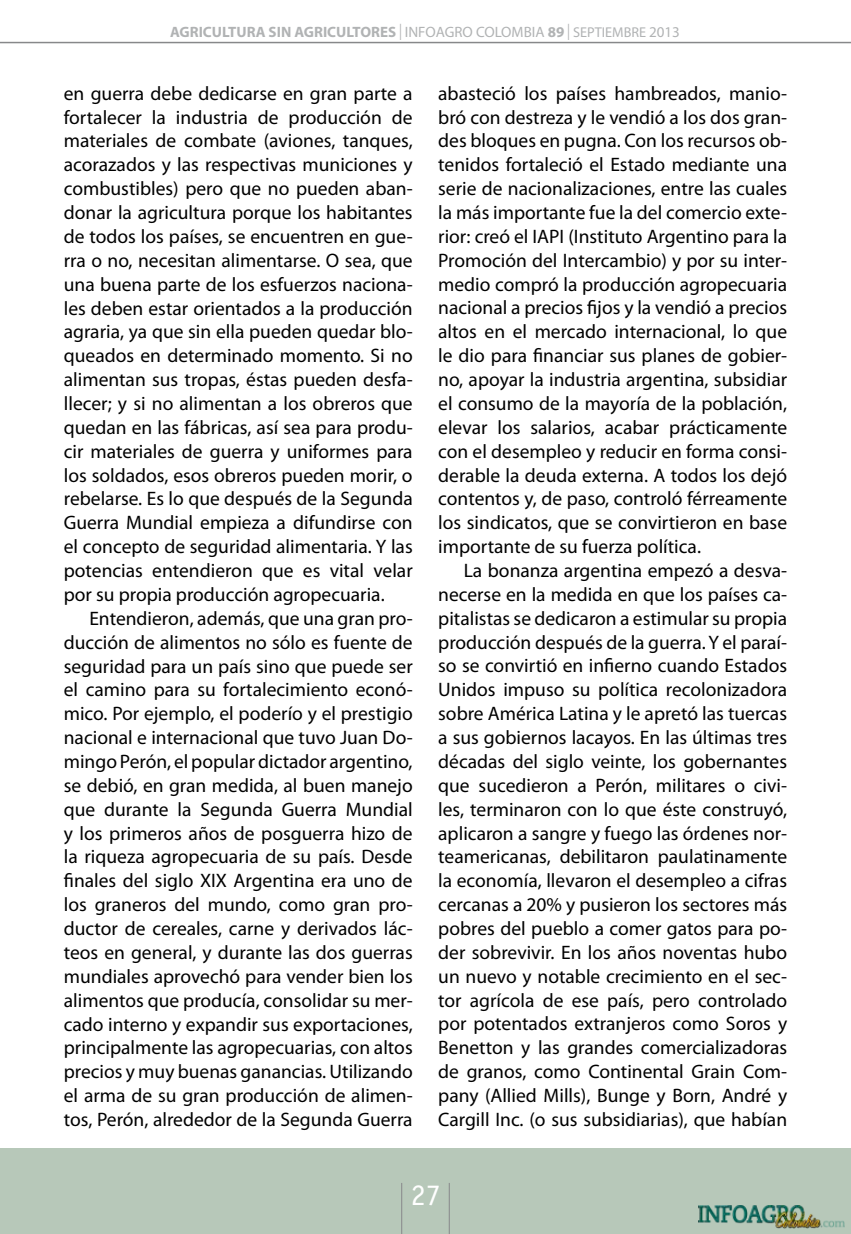
<style>
.page{position:relative;width:851px;height:1234px;background:#fff}
.page>*{position:absolute;margin:0;border:0;box-sizing:border-box;transform-origin:0 0}
.t1{font:30px "Officina Sans";color:#fff}
.t2{font:19.5px/23.9px "Myriad Pro";color:#000;text-align:justify}
.t3{font:700 15px "Myriad Pro";color:#b1b3b4}
.s1{font-weight:400;font-size:24px}
.s2{font-weight:400}
.s3{font-weight:400;font-size:14.25px}
</style>
<div class="page">
<div style="left:0;top:1148px;width:850px;height:85px;background:#b7c8b9"></div>
<hr style="left:0;top:42px;width:850px;height:1px;background:#87888a">
<hr style="left:401px;top:1182px;width:1px;height:51px;background:#87888a">
<hr style="left:449px;top:1182px;width:1px;height:51px;background:#87888a">
<img style="left:698px;top:1205px;width:145px;height:22px">
<p class="t3" style="left:170px;top:22px;width:511px">AGRICULTURA SIN AGRICULTORES <span class="s1">I</span> <span class="s2">INFOAGRO COLOMBIA</span> 89 <span class="s1">I</span> <span class="s3">SEPTIEMBRE</span> <span class="s2">2013</span></p>
<p class="t2" style="left:64px;top:81px;width:350px">en guerra debe dedicarse en gran parte a fortalecer la industria de producción de materiales de combate (aviones, tanques, acorazados y las respectivas municiones y combustibles) pero que no pueden aban&shy;donar la agricultura porque los habitantes de todos los países, se encuentren en gue&shy;rra o no, necesitan alimentarse. O sea, que una buena parte de los esfuerzos naciona&shy;les deben estar orientados a la producción agraria, ya que sin ella pueden quedar blo&shy;queados en determinado momento. Si no alimentan sus tropas, éstas pueden desfa&shy;llecer; y si no alimentan a los obreros que quedan en las fábricas, así sea para produ&shy;cir materiales de guerra y uniformes para los soldados, esos obreros pueden morir, o rebelarse. Es lo que después de la Segunda Guerra Mundial empieza a difundirse con el concepto de seguridad alimentaria. Y las potencias entendieron que es vital velar por su propia producción agropecuaria.</p>
<p class="t2" style="left:64px;top:606px;width:350px;text-indent:26px">Entendieron, además, que una gran pro&shy;ducción de alimentos no sólo es fuente de seguridad para un país sino que puede ser el camino para su fortalecimiento econó&shy;mico. Por ejemplo, el poderío y el prestigio nacional e internacional que tuvo Juan Do&shy;mingo Perón, el popular dictador argentino, se debió, en gran medida, al buen manejo que durante la Segunda Guerra Mundial y los primeros años de posguerra hizo de la riqueza agropecuaria de su país. Desde finales del siglo XIX Argentina era uno de los graneros del mundo, como gran pro&shy;ductor de cereales, carne y derivados lác&shy;teos en general, y durante las dos guerras mundiales aprovechó para vender bien los alimentos que producía, consolidar su mer&shy;cado interno y expandir sus exportaciones, principalmente las agropecuarias, con altos precios y muy buenas ganancias. Utilizando el arma de su gran producción de alimen&shy;tos, Perón, alrededor de la Segunda Guerra</p>
<p class="t2" style="left:438px;top:81px;width:350px">abasteció los países hambreados, manio&shy;bró con destreza y le vendió a los dos gran&shy;des bloques en pugna. Con los recursos ob&shy;tenidos fortaleció el Estado mediante una serie de nacionalizaciones, entre las cuales la más importante fue la del comercio exte&shy;rior: creó el IAPI (Instituto Argentino para la Promoción del Intercambio) y por su inter&shy;medio compró la producción agropecuaria nacional a precios fijos y la vendió a precios altos en el mercado internacional, lo que le dio para financiar sus planes de gobier&shy;no, apoyar la industria argentina, subsidiar el consumo de la mayoría de la población, elevar los salarios, acabar prácticamente con el desempleo y reducir en forma consi&shy;derable la deuda externa. A todos los dejó contentos y, de paso, controló férreamente los sindicatos, que se convirtieron en base importante de su fuerza política.</p>
<p class="t2" style="left:438px;top:558px;width:350px;text-indent:26px">La bonanza argentina empezó a desva&shy;necerse en la medida en que los países ca&shy;pitalistas se dedicaron a estimular su propia producción después de la guerra. Y el paraí&shy;so se convirtió en infierno cuando Estados Unidos impuso su política recolonizadora sobre América Latina y le apretó las tuercas a sus gobiernos lacayos. En las últimas tres décadas del siglo veinte, los gobernantes que sucedieron a Perón, militares o civi&shy;les, terminaron con lo que éste construyó, aplicaron a sangre y fuego las órdenes nor&shy;teamericanas, debilitaron paulatinamente la economía, llevaron el desempleo a cifras cercanas a 20% y pusieron los sectores más pobres del pueblo a comer gatos para po&shy;der sobrevivir. En los años noventas hubo un nuevo y notable crecimiento en el sec&shy;tor agrícola de ese país, pero controlado por potentados extranjeros como Soros y Benetton y las grandes comercializadoras de granos, como Continental Grain Com&shy;pany (Allied Mills), Bunge y Born, André y Cargill Inc. (o sus subsidiarias), que habían</p>
<h1 class="t1" style="left:410px;top:1177px;width:31px">27</h1>
</div>
